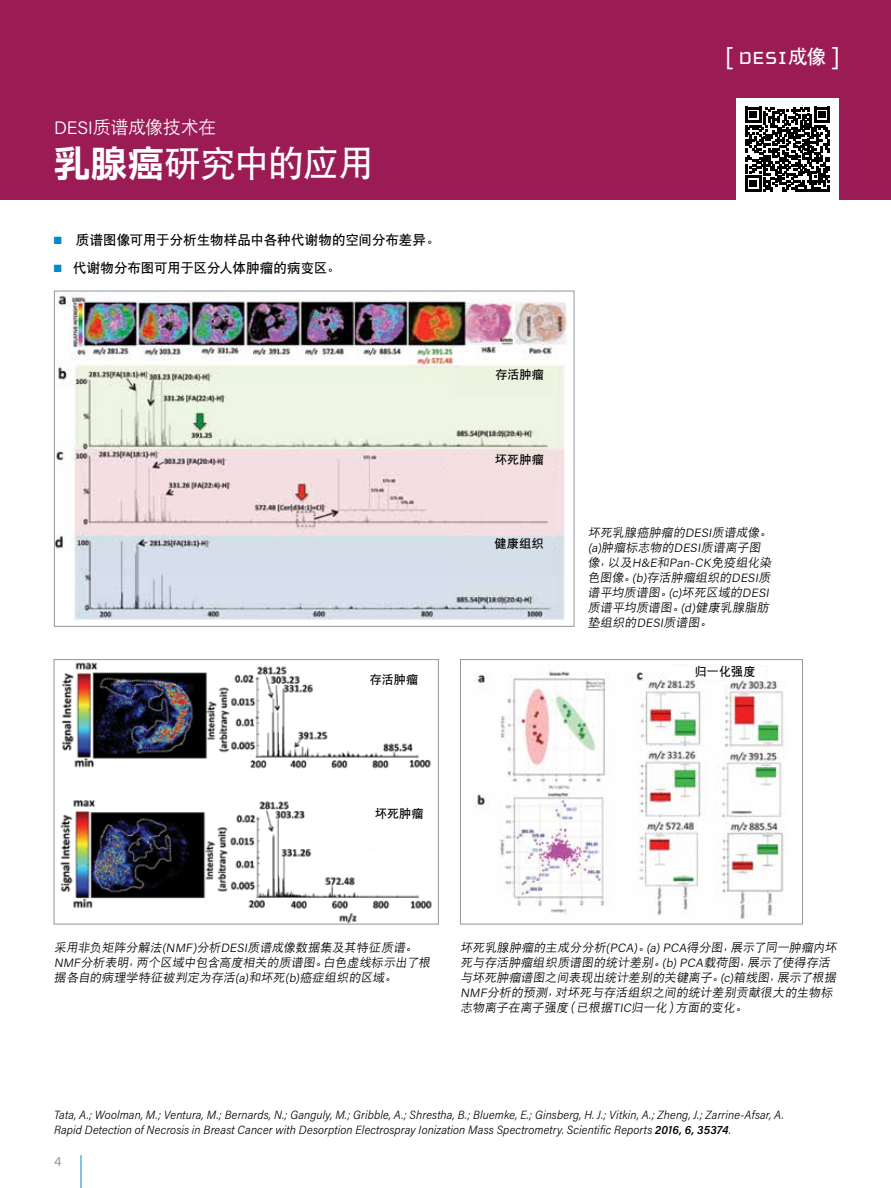
<style>
.page{position:relative;width:891px;height:1188px;background:#fff}
.page>*{position:absolute;margin:0;border:0;box-sizing:border-box;transform-origin:0 0}
.t1{font:700 36px "AR Hei GB";letter-spacing:-.035em;color:#fff}
.t2{font:25.5px "Cholla Unicase";color:#fff}
.t3{font:500 18px "AR Hei GB";letter-spacing:-.025em;color:#fff}
.t4{font:700 13.5px "AR Hei GB";color:#000}
.t5{font:13.5px "Acumin Pro";color:#939598}
.t6{font:500 12px/15px "AR Hei GB";color:#000}
.t7{font:italic 300 12px/15px "Acumin Pro Semi Cond";letter-spacing:.01em;color:#000}
.t8{font:700 12px "AR Hei GB";letter-spacing:.015em;color:#000}
.s1{font-family:"Acumin Pro";font-weight:300}
.s2{font-family:"ARUD Jing Xi Hei E1 G30";font-weight:800}
.s3{color:#008ace}
.s4{font-family:"AR Hei GB";font-weight:700;font-size:19.5px}
.s5{font-weight:600}
</style>
<div class="page">
<hr style="left:81px;top:1155px;width:1px;height:33px;background:#008ace">
<div style="left:0;top:0;width:891px;height:199px;background:#9b1b55"></div>
<img style="left:56px;top:293px;width:511px;height:327px">
<img style="left:60px;top:662px;width:372px;height:260px">
<div style="left:54px;top:659px;width:385px;height:265px;border:1px solid #939598"></div>
<img style="left:475px;top:664px;width:310px;height:255px">
<div style="left:460px;top:659px;width:343px;height:265px;border:1px solid #939598"></div>
<div style="left:736px;top:98px;width:103px;height:103px;background:#fff"></div>
<svg style="left:745px;top:107px;width:85px;height:85px"></svg>
<div style="left:455px;top:370px;width:97px;height:24px;background:#ecf3e1"></div>
<div style="left:329px;top:675px;width:98px;height:39px;background:#fff"></div>
<div style="left:667px;top:667px;width:97px;height:12px;background:#fff"></div>
<div style="left:329px;top:809px;width:103px;height:39px;background:#fff"></div>
<div style="left:447px;top:456px;width:105px;height:24px;background:#f4dfe1"></div>
<div style="left:447px;top:539px;width:105px;height:24px;background:#d5dfe9"></div>
<h3 class="t3" style="left:54px;top:118px;width:164px"><span class="s1">DESI</span>质谱成像技术在</h3>
<h1 class="t1" style="left:54px;top:145px;width:322px"><span class="s2">乳腺癌</span>研究中的应用</h1>
<p class="t4" style="left:54px;top:233px;width:386px"><span class="s3">■</span> 质谱图像可用于分析生物样品中各种代谢物的空间分布差异。</p>
<p class="t4" style="left:54px;top:261px;width:287px"><span class="s3">■</span> 代谢物分布图可用于区分人体肿瘤的病变区。</p>
<p class="t8" style="left:370px;top:673px;width:50px">存活肿瘤</p>
<p class="t8" style="left:375px;top:807px;width:50px">坏死肿瘤</p>
<h2 class="t2" style="left:725px;top:45px;width:116px">[ DESI<span class="s4">成像</span> ]</h2>
<p class="t8" style="left:495px;top:368px;width:50px">存活肿瘤</p>
<p class="t8" style="left:495px;top:454px;width:50px">坏死肿瘤</p>
<p class="t8" style="left:495px;top:537px;width:51px">健康组织</p>
<p class="t6" style="left:588px;top:525px;width:187px">坏死乳腺癌肿瘤的<span class="s1">DESI</span>质谱成像。<span class="s1">(a)</span>肿瘤标志物的<span class="s1">DESI</span>质谱离子图像，以及<span class="s1">H&amp;E</span>和<span class="s1">Pan-CK</span>免疫组化染色图像。<span class="s1">(b)</span>存活肿瘤组织的<span class="s1">DESI</span>质谱平均质谱图。<span class="s1">(c)</span>坏死区域的<span class="s1">DESI</span>质谱平均质谱图。<span class="s1">(d)</span>健康乳腺脂肪垫组织的<span class="s1">DESI</span>质谱图。</p>
<p class="t8" style="left:695px;top:665px;width:62px">归一化强度</p>
<p class="t6" style="left:54px;top:939px;width:379px">采用非负矩阵分解法<span class="s1">(NMF)</span>分析<span class="s1">DESI</span>质谱成像数据集及其特征质谱。<br><span class="s1">NMF</span>分析表明，两个区域中包含高度相关的质谱图。白色虚线标示出了根据各自的病理学特征被判定为存活<span class="s1">(a)</span>和坏死<span class="s1">(b)</span>癌症组织的区域。</p>
<p class="t6" style="left:460px;top:939px;width:380px">坏死乳腺肿瘤的主成分分析<span class="s1">(PCA)</span>。<span class="s1">(a) PCA</span>得分图，展示了同一肿瘤内坏死与存活肿瘤组织质谱图的统计差别。<span class="s1">(b) PCA</span>载荷图，展示了使得存活与坏死肿瘤谱图之间表现出统计差别的关键离子。<span class="s1">(c)</span>箱线图，展示了根据<span class="s1">NMF</span>分析的预测，对坏死与存活组织之间的统计差别贡献很大的生物标志物离子在离子强度（已根据<span class="s1">TIC</span>归一化）方面的变化。</p>
<p class="t7" style="left:54px;top:1107px;width:731px">Tata, A.; Woolman, M.; Ventura, M.; Bernards, N.; Ganguly, M.; Gribble, A.; Shrestha, B.; Bluemke, E.; Ginsberg, H. J.; Vitkin, A.; Zheng, J.; Zarrine-Afsar, A.<br>Rapid Detection of Necrosis in Breast Cancer with Desorption Electrospray Ionization Mass Spectrometry. Scientific Reports <span class="s5">2016, 6, 35374</span>.</p>
<p class="t5" style="left:54px;top:1151px;width:9px">4</p>
</div>
